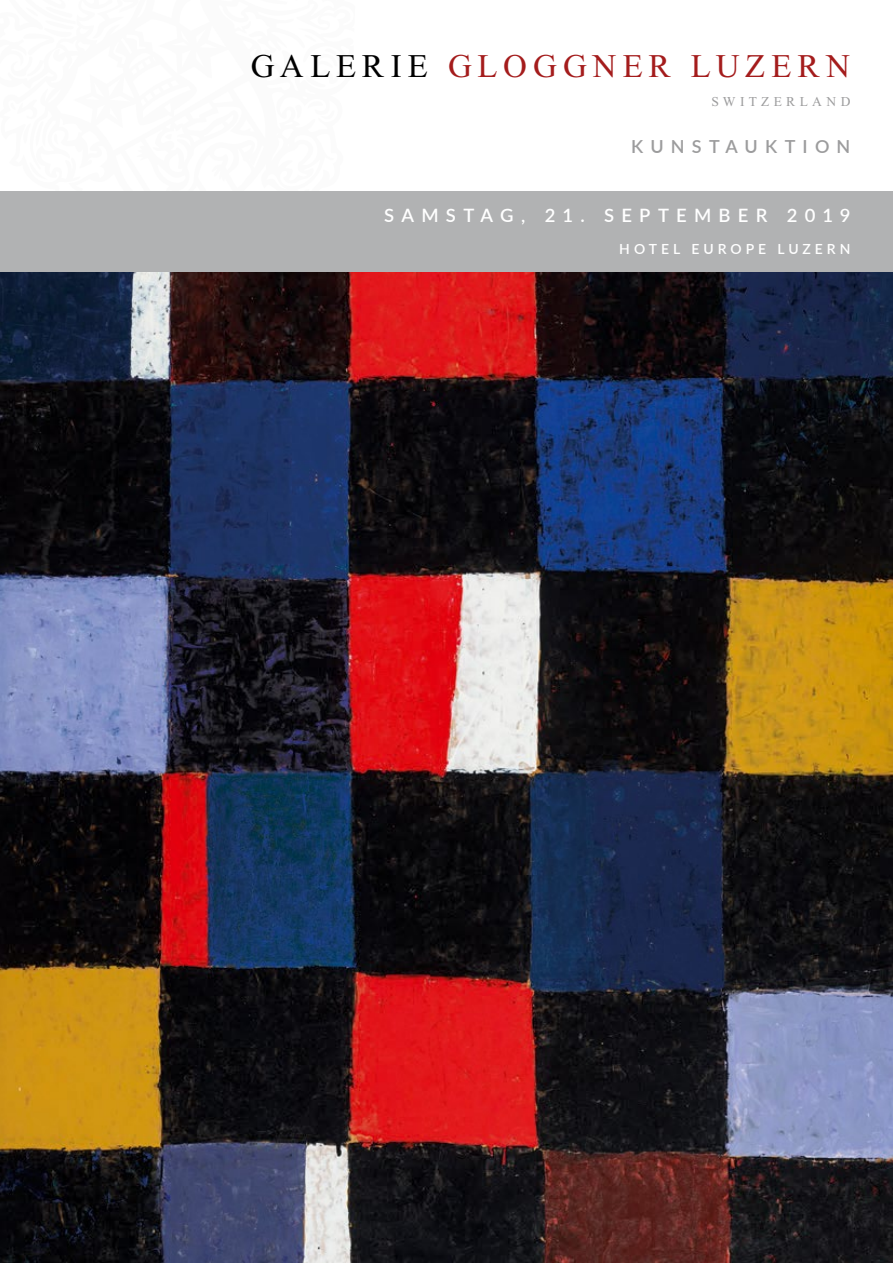
<style>
.page{position:relative;width:893px;height:1263px;background:#fff}
.page>*{position:absolute;margin:0;border:0;box-sizing:border-box;transform-origin:0 0}
.t1{font:33px "Times New Roman";letter-spacing:.17em;color:#a41c1c}
.t2{font:600 18.45px "Lato";letter-spacing:.395em;color:#fff}
.t3{font:600 18px "Lato";letter-spacing:.395em;color:#9c9c9d}
.t4{font:600 13.95px "Lato";letter-spacing:.28em;color:#fff}
.t5{font:13.5px "Times New Roman";letter-spacing:.32em;color:#9c9c9d}
.s1{color:#000}
</style>
<div class="page">
<img style="left:0;top:272px;width:893px;height:991px">
<div style="left:0;top:191px;width:893px;height:81px;background:#b1b2b3"></div>
<h1 class="t1" style="left:251px;top:48px;width:601px"><span class="s1">GALERIE</span> GLOGGNER LUZERN</h1>
<p class="t5" style="left:711px;top:94px;width:140px">SWITZERLAND</p>
<p class="t3" style="left:631px;top:133px;width:221px">KUNSTAUKTION</p>
<p class="t2" style="left:384px;top:202px;width:468px">SAMSTAG, 21. SEPTEMBER 2019</p>
<p class="t4" style="left:619px;top:238px;width:233px">HOTEL EUROPE LUZERN</p>
</div>
